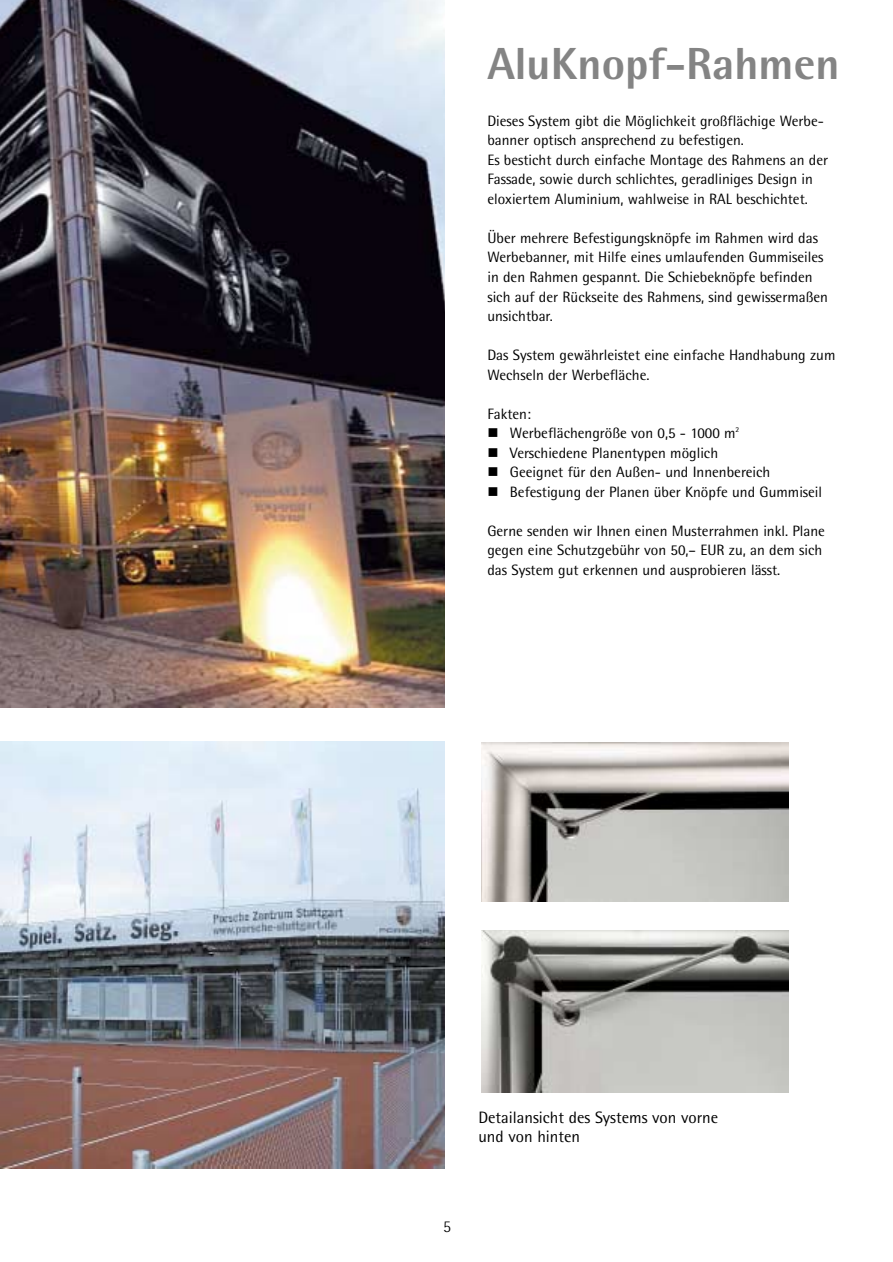
<style>
.page{position:relative;width:893px;height:1262px;background:#fff}
.page>*{position:absolute;margin:0;border:0;box-sizing:border-box;transform-origin:0 0}
.t1{font:800 45px "AT Rotis Semi Sans";color:#848484}
.t2{font:16.5px/19.8px "AT Rotis Semi Sans";color:#000}
.t3{font:300 16.5px "AT Rotis Semi Sans";color:#000}
.t4{font:15px/19.5px "AT Rotis Semi Sans";color:#000}
</style>
<div class="page">
<img style="left:0;top:0;width:444px;height:707px">
<img style="left:0;top:741px;width:444px;height:427px">
<img style="left:481px;top:743px;width:307px;height:159px">
<img style="left:481px;top:930px;width:307px;height:162px">
<h1 class="t1" style="left:487px;top:47px;width:353px">AluKnopf-Rahmen</h1>
<p class="t4" style="left:487px;top:113px;width:342px">Dieses System gibt die Möglichkeit großflächige Werbe&shy;banner optisch ansprechend zu befestigen.<br>Es besticht durch einfache Montage des Rahmens an der Fassade, sowie durch schlichtes, geradliniges Design in eloxiertem Aluminium, wahlweise in RAL beschichtet.</p>
<p class="t4" style="left:487px;top:230px;width:342px">Über mehrere Befestigungsknöpfe im Rahmen wird das Werbebanner, mit Hilfe eines umlaufenden Gummiseiles in den Rahmen gespannt. Die Schiebeknöpfe befinden sich auf der Rückseite des Rahmens, sind gewissermaßen unsichtbar.</p>
<p class="t4" style="left:487px;top:347px;width:349px">Das System gewährleistet eine einfache Handhabung zum<br>Wechseln der Werbefläche.</p>
<p class="t4" style="left:510px;top:405px;width:314px;text-indent:-23px">Fakten:<br>Werbeflächengröße von 0,5 - 1000 m<sup>2<br></sup>Verschiedene Planentypen möglich<br>Geeignet für den Außen- und Innenbereich Befestigung der Planen über Knöpfe und Gummiseil</p>
<p class="t4" style="left:487px;top:522px;width:339px">Gerne senden wir Ihnen einen Musterrahmen inkl. Plane gegen eine Schutzgebühr von 50,– EUR zu, an dem sich das System gut erkennen und ausprobieren lässt.</p>
<p class="t2" style="left:478px;top:1108px;width:241px">Detailansicht des Systems von vorne und von hinten</p>
<p class="t3" style="left:443px;top:1220px;width:9px">5</p>
</div>
